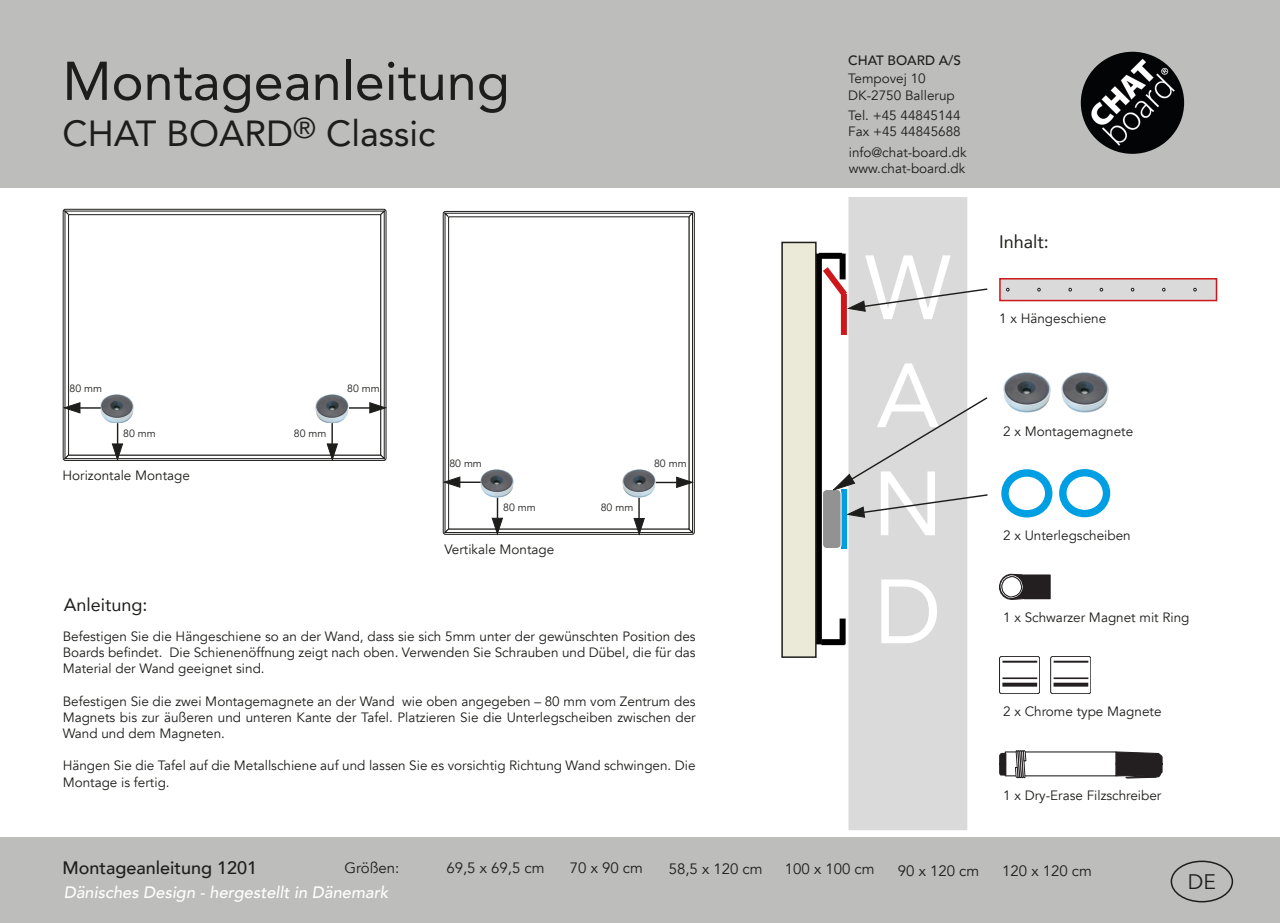
<style>
.page{position:relative;width:1280px;height:923px;background:#fff}
.page>*{position:absolute;margin:0;border:0;box-sizing:border-box;transform-origin:0 0}
.t1{font:90px "Avenir";color:#fff}
.t2{font:54px "Avenir LT Std";color:#1d1d1b}
.t3{font:36px "Avenir LT Std";color:#1d1d1b}
.t4{font:21px "Avenir";color:#1d1d1b}
.t5{font:500 18px "Avenir";color:#1d1d1b}
.t6{font:18px "Avenir";color:#1d1d1b}
.t7{font:italic 500 16.5px "Avenir";color:#fff}
.t8{font:15px "Avenir";color:#1d1d1b}
.t9{font:13.5px/16.2px "Avenir";color:#1d1d1b;text-align:justify}
.t10{font:500 13.5px "Avenir";color:#1d1d1b}
.t11{font:10.5px "Avenir";color:#1d1d1b}
</style>
<div class="page">
<div style="left:0;top:0;width:1280px;height:187px;background:#bdbdbc"></div>
<div style="left:0;top:838px;width:1280px;height:85px;background:#bdbdbc"></div>
<div style="left:1170px;top:860px;width:63px;height:42px;border:2px solid #1d1d1b;border-radius:50%"></div>
<div style="left:844px;top:192px;width:128px;height:642px;background:#dadada;border:4px solid #fff"></div>
<div style="left:821px;top:639px;width:24px;height:6px;background:#000"></div>
<div style="left:819px;top:253px;width:23px;height:6px;background:#000"></div>
<div style="left:840px;top:253px;width:6px;height:26px;background:#000"></div>
<div style="left:840px;top:618px;width:6px;height:26px;background:#000"></div>
<div style="left:816px;top:253px;width:6px;height:391px;background:#000"></div>
<div style="left:841px;top:489px;width:6px;height:59px;background:#009fe3"></div>
<div style="left:822px;top:489px;width:19px;height:59px;background:#939292;border-radius:4px"></div>
<div style="left:822px;top:489px;width:19px;height:60px;border:1px solid #fff;border-radius:4px"></div>
<div style="left:841px;top:294px;width:6px;height:41px;background:#cd171a"></div>
<div style="left:782px;top:242px;width:34px;height:415px;background:#ebe9d7"></div>
<div style="left:781px;top:242px;width:36px;height:416px;border:2px solid #1d1d1b"></div>
<div style="left:1001px;top:469px;width:51px;height:48px;border:7px solid #009fe3;border-radius:50%"></div>
<img style="left:1003px;top:372px;width:47px;height:41px">
<svg style="left:821px;top:261px;width:167px;height:51px"></svg>
<svg style="left:833px;top:396px;width:155px;height:122px"></svg>
<div style="left:999px;top:278px;width:218px;height:23px;background:#dadada;border:2px solid #cd171a"></div>
<svg style="left:1037px;top:288px;width:4px;height:3px"></svg>
<svg style="left:1193px;top:288px;width:4px;height:3px"></svg>
<svg style="left:999px;top:574px;width:25px;height:25px"></svg>
<div style="left:1024px;top:575px;width:26px;height:23px;background:#231f20"></div>
<div style="left:1024px;top:575px;width:26px;height:24px;border:1px solid #231f20"></div>
<svg style="left:999px;top:656px;width:41px;height:38px"></svg>
<svg style="left:1002px;top:682px;width:35px;height:4px"></svg>
<hr style="left:1002px;top:677px;width:35px;height:2px;background:#231f20">
<hr style="left:1002px;top:660px;width:35px;height:2px;background:#231f20">
<svg style="left:1050px;top:656px;width:41px;height:38px"></svg>
<svg style="left:1053px;top:682px;width:35px;height:4px"></svg>
<hr style="left:1054px;top:677px;width:34px;height:2px;background:#231f20">
<hr style="left:1054px;top:660px;width:34px;height:2px;background:#231f20">
<svg style="left:999px;top:752px;width:8px;height:24px"></svg>
<svg style="left:1015px;top:750px;width:11px;height:29px"></svg>
<svg style="left:1115px;top:751px;width:47px;height:27px"></svg>
<img style="left:1081px;top:52px;width:103px;height:102px">
<img style="left:1061px;top:372px;width:47px;height:41px">
<div style="left:1059px;top:469px;width:51px;height:48px;border:7px solid #009fe3;border-radius:50%"></div>
<svg style="left:64px;top:210px;width:322px;height:250px"></svg>
<svg style="left:444px;top:212px;width:249px;height:323px"></svg>
<p class="t2" style="left:63px;top:50px;width:449px">Montageanleitung</p>
<p class="t3" style="left:63px;top:112px;width:374px">CHAT BOARD<sup>®</sup> Classic</p>
<p class="t11" style="left:70px;top:382px;width:34px">80 mm</p>
<p class="t11" style="left:123px;top:427px;width:34px">80 mm</p>
<p class="t9" style="left:63px;top:468px;width:129px">Horizontale Montage</p>
<p class="t6" style="left:64px;top:590px;width:85px">Anleitung:</p>
<p class="t11" style="left:294px;top:427px;width:34px">80 mm</p>
<p class="t11" style="left:347px;top:382px;width:34px">80 mm</p>
<p class="t11" style="left:449px;top:457px;width:34px">80 mm</p>
<p class="t11" style="left:503px;top:501px;width:34px">80 mm</p>
<p class="t9" style="left:444px;top:541px;width:111px">Vertikale Montage</p>
<p class="t11" style="left:601px;top:501px;width:34px">80 mm</p>
<p class="t11" style="left:654px;top:457px;width:34px">80 mm</p>
<p class="t9" style="left:63px;top:628px;width:634px">Befestigen Sie die Hängeschiene so an der Wand, dass sie sich 5mm unter der gewünschten Position des Boards befindet. Die Schienenöffnung zeigt nach oben. Verwenden Sie Schrauben und Dübel, die für das Material der Wand geeignet sind.</p>
<p class="t9" style="left:63px;top:693px;width:634px">Befestigen Sie die zwei Montagemagnete an der Wand wie oben angegeben – 80 mm vom Zentrum des Magnets bis zur äußeren und unteren Kante der Tafel. Platzieren Sie die Unterlegscheiben zwischen der Wand und dem Magneten.</p>
<p class="t9" style="left:63px;top:758px;width:634px">Hängen Sie die Tafel auf die Metallschiene auf und lassen Sie es vorsichtig Richtung Wand schwingen. Die<br>Montage is fertig.</p>
<p class="t10" style="left:848px;top:49px;width:114px">CHAT BOARD A/S</p>
<p class="t9" style="left:848px;top:71px;width:79px">Tempovej 10</p>
<p class="t9" style="left:848px;top:87px;width:108px">DK-2750 Ballerup</p>
<p class="t9" style="left:848px;top:108px;width:114px">Tel. +45 44845144</p>
<p class="t9" style="left:848px;top:124px;width:114px">Fax +45 44845688</p>
<p class="t9" style="left:849px;top:144px;width:119px">info@chat-board.dk</p>
<p class="t9" style="left:849px;top:160px;width:118px">www.chat-board.dk</p>
<p class="t1" style="left:864px;top:216px;width:88px">W</p>
<p class="t1" style="left:876px;top:324px;width:65px">A</p>
<p class="t1" style="left:873px;top:432px;width:72px">N</p>
<p class="t1" style="left:874px;top:540px;width:68px">D</p>
<p class="t6" style="left:999px;top:228px;width:51px">Inhalt:</p>
<p class="t9" style="left:999px;top:310px;width:109px">1 x Hängeschiene</p>
<p class="t9" style="left:1003px;top:423px;width:132px">2 x Montagemagnete</p>
<p class="t9" style="left:1003px;top:527px;width:129px">2 x Unterlegscheiben</p>
<p class="t9" style="left:1003px;top:609px;width:188px">1 x Schwarzer Magnet mit Ring</p>
<p class="t9" style="left:1003px;top:703px;width:160px">2 x Chrome type Magnete</p>
<p class="t9" style="left:1003px;top:788px;width:160px">1 x Dry-Erase Filzschreiber</p>
<p class="t5" style="left:63px;top:852px;width:196px">Montageanleitung 1201</p>
<p class="t8" style="left:344px;top:859px;width:57px">Größen:</p>
<p class="t8" style="left:446px;top:859px;width:100px">69,5 x 69,5 cm</p>
<p class="t7" style="left:64px;top:882px;width:326px">Dänisches Design - hergestellt in Dänemark</p>
<p class="t8" style="left:570px;top:859px;width:75px">70 x 90 cm</p>
<p class="t8" style="left:669px;top:860px;width:95px">58,5 x 120 cm</p>
<p class="t8" style="left:785px;top:860px;width:91px">100 x 100 cm</p>
<p class="t8" style="left:898px;top:861px;width:83px">90 x 120 cm</p>
<p class="t8" style="left:1002px;top:861px;width:91px">120 x 120 cm</p>
<p class="t4" style="left:1188px;top:869px;width:30px">DE</p>
</div>
